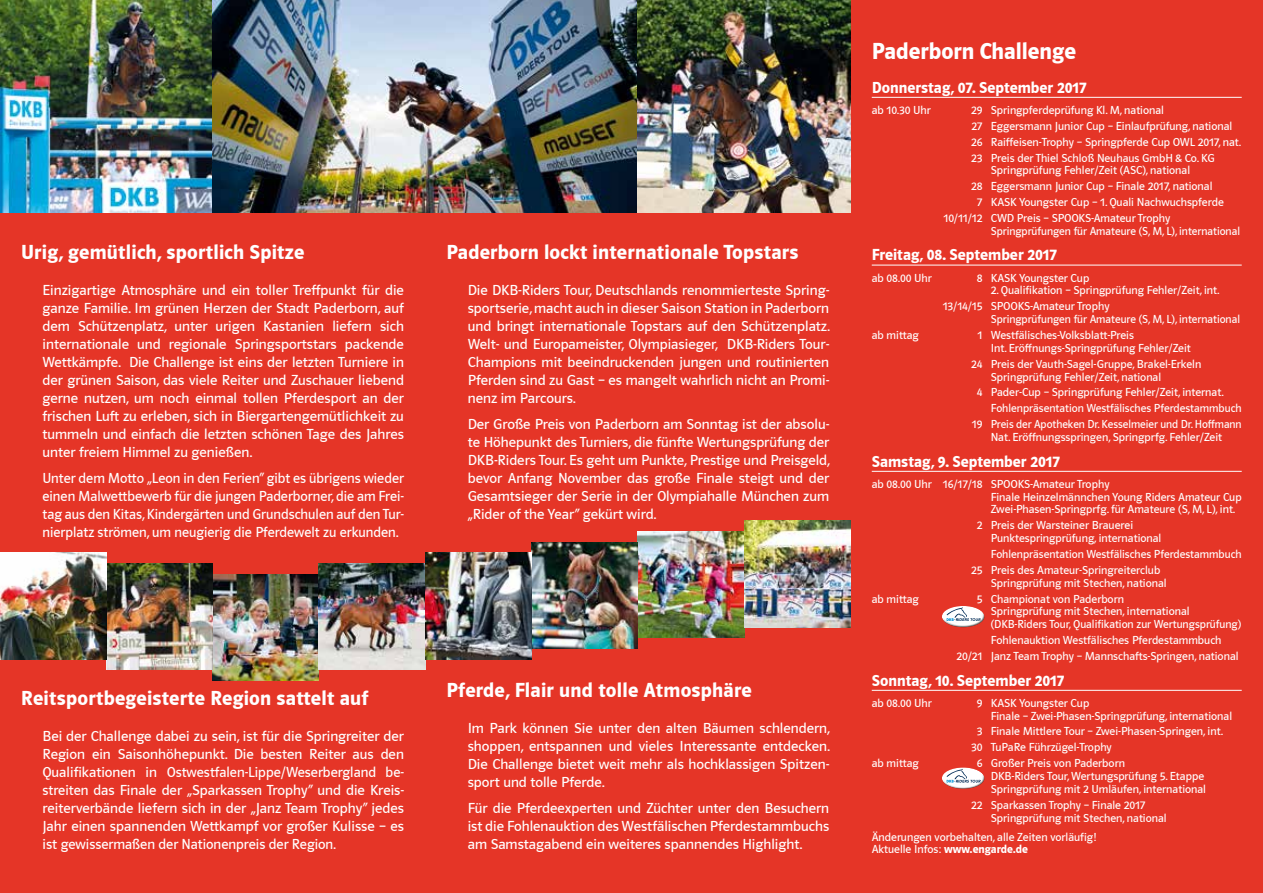
<style>
.page{position:relative;width:1263px;height:893px;background:#fff}
.page>*{position:absolute;margin:0;border:0;box-sizing:border-box;transform-origin:0 0}
.t1{font:24px "Polo 22 K Bold";color:#fff}
.t2{font:21px "Polo 22 K Bold";letter-spacing:.01em;color:#fff}
.t3{font:16.5px "Polo 22 K Bold";color:#fff}
.t4{font:15px/18px "Polo 22 K";color:#fff;text-align:justify}
.t5{font:15px/18px "Polo 22 K";color:#fff;text-align:justify;scale:.96 1}
.t6{font:12px/12.8px "Polo 22 K";color:#fff}
.t7{font:12px "Polo 22 K";color:#fff;scale:.96 1}
.s1{font-family:"Polo 22 K Bold"}
</style>
<div class="page">
<div style="left:850px;top:0;width:413px;height:893px;background:#e53527"></div>
<hr style="left:872px;top:690px;width:370px;height:1px;background:#fff">
<hr style="left:872px;top:97px;width:370px;height:1px;background:#fff">
<hr style="left:872px;top:265px;width:370px;height:1px;background:#fff">
<hr style="left:872px;top:471px;width:370px;height:1px;background:#fff">
<div style="left:939px;top:606px;width:47px;height:14px;background:#fff;opacity:.75"></div>
<div style="left:940px;top:612px;width:46px;height:18px;background:#000;opacity:.6"></div>
<div style="left:939px;top:767px;width:47px;height:14px;background:#fff;opacity:.75"></div>
<div style="left:940px;top:773px;width:46px;height:18px;background:#000;opacity:.6"></div>
<div style="left:0;top:0;width:850px;height:893px;background:#e53527"></div>
<img style="left:0;top:0;width:213px;height:213px">
<img style="left:213px;top:574px;width:106px;height:106px">
<img style="left:638px;top:531px;width:106px;height:107px">
<img style="left:106px;top:563px;width:107px;height:107px">
<img style="left:319px;top:563px;width:106px;height:107px">
<img style="left:0;top:553px;width:106px;height:106px">
<img style="left:531px;top:542px;width:107px;height:106px">
<img style="left:425px;top:553px;width:106px;height:106px">
<img style="left:213px;top:0;width:425px;height:213px">
<img style="left:744px;top:521px;width:106px;height:106px">
<img style="left:638px;top:0;width:212px;height:213px">
<h2 class="t2" style="left:21px;top:240px;width:285px">Urig, gemütlich, sportlich Spitze</h2>
<p class="t4" style="left:43px;top:281px;width:363px">Einzigartige Atmosphäre und ein toller Treffpunkt für die ganze Familie. Im grünen Herzen der Stadt Paderborn, auf dem Schützenplatz, unter urigen Kastanien liefern sich internationale und regionale Springsportstars packende Wettkämpfe. Die Challenge ist eins der letzten Turniere in der grünen Saison, das viele Reiter und Zuschauer liebend gerne nutzen, um noch einmal tollen Pferdesport an der frischen Luft zu erleben, sich in Biergartengemütlichkeit zu tummeln und einfach die letzten schönen Tage des Jahres unter freiem Himmel zu genießen.</p>
<p class="t5" style="left:43px;top:469px;width:378px">Unter dem Motto „Leon in den Ferien“ gibt es übrigens wieder einen Malwettbewerb für die jungen Paderborner, die am Frei&shy;tag aus den Kitas, Kindergärten und Grundschulen auf den Tur&shy;nierplatz strömen, um neugierig die Pferdewelt zu erkunden.</p>
<h2 class="t2" style="left:21px;top:687px;width:349px">Reitsportbegeisterte Region sattelt auf</h2>
<p class="t4" style="left:43px;top:727px;width:363px">Bei der Challenge dabei zu sein, ist für die Springreiter der Region ein Saisonhöhepunkt. Die besten Reiter aus den Qualifikationen in Ostwestfalen-Lippe/Weserbergland be&shy;streiten das Finale der „Sparkassen Trophy“ und die Kreis&shy;reiterverbände liefern sich in der „Janz Team Trophy“ jedes Jahr einen spannenden Wettkampf vor großer Kulisse – es ist gewissermaßen der Nationenpreis der Region.</p>
<h2 class="t2" style="left:446px;top:240px;width:353px">Paderborn lockt internationale Topstars</h2>
<p class="t4" style="left:468px;top:281px;width:364px">Die DKB-Riders Tour, Deutschlands renommierteste Spring&shy;sportserie, macht auch in dieser Saison Station in Paderborn und bringt internationale Topstars auf den Schützenplatz.<br>Welt- und Europameister, Olympiasieger, DKB-Riders Tour-Champions mit beeindruckenden jungen und routinierten Pferden sind zu Gast – es mangelt wahrlich nicht an Promi&shy;nenz im Parcours.</p>
<p class="t4" style="left:468px;top:415px;width:364px">Der Große Preis von Paderborn am Sonntag ist der absolu&shy;te Höhepunkt des Turniers, die fünfte Wertungsprüfung der DKB-Riders Tour. Es geht um Punkte, Prestige und Preisgeld, bevor Anfang November das große Finale steigt und der Gesamtsieger der Serie in der Olympiahalle München zum „Rider of the Year“ gekürt wird.</p>
<h2 class="t2" style="left:446px;top:678px;width:307px">Pferde, Flair und tolle Atmosphäre</h2>
<p class="t4" style="left:468px;top:719px;width:364px">Im Park können Sie unter den alten Bäumen schlendern, shoppen, entspannen und vieles Interessante entdecken.<br>Die Challenge bietet weit mehr als hochklassigen Spitzen&shy;sport und tolle Pferde.</p>
<p class="t4" style="left:468px;top:799px;width:363px">Für die Pferdeexperten und Züchter unter den Besuchern ist die Fohlenauktion des Westfälischen Pferdestammbuchs am Samstagabend ein weiteres spannendes Highlight.</p>
<h1 class="t1" style="left:872px;top:38px;width:206px">Paderborn Challenge</h1>
<p class="t3" style="left:872px;top:78px;width:216px">Donnerstag, 07. September 2017</p>
<p class="t6" style="left:872px;top:104px;width:61px">ab 10.30 Uhr</p>
<p class="t6" style="left:971px;top:102px;width:272px;line-height:15.9px">29 Springpferdeprüfung Kl. M, national<br>27 Eggersmann Junior Cup – Einlaufprüfung, national 26 Raiffeisen-Trophy – Springpferde Cup OWL 2017, nat.<br>23 Preis der Thiel Schloß Neuhaus GmbH &amp; Co. KG</p>
<p class="t6" style="left:991px;top:164px;width:201px">Springprüfung Fehler/Zeit (ASC), national</p>
<p class="t6" style="left:971px;top:180px;width:243px">28 Eggersmann Junior Cup – Finale 2017, national</p>
<p class="t6" style="left:977px;top:196px;width:248px">7 KASK Youngster Cup – 1. Quali Nachwuchspferde</p>
<p class="t6" style="left:944px;top:212px;width:228px">10/11/12 CWD Preis – SPOOKS-Amateur Trophy</p>
<p class="t7" style="left:991px;top:225px;width:261px">Springprüfungen für Amateure (S, M, L), international</p>
<p class="t3" style="left:872px;top:246px;width:187px">Freitag, 08. September 2017</p>
<p class="t6" style="left:872px;top:271px;width:61px">ab 08.00 Uhr</p>
<p class="t6" style="left:977px;top:271px;width:114px">8 KASK Youngster Cup</p>
<p class="t6" style="left:943px;top:283px;width:278px;line-height:15.9px;text-indent:48px">2. Qualifikation – Springprüfung Fehler/Zeit, int.<br>13/14/15 SPOOKS-Amateur Trophy</p>
<p class="t7" style="left:991px;top:313px;width:261px">Springprüfungen für Amateure (S, M, L), international</p>
<p class="t6" style="left:872px;top:329px;width:49px">ab mittag</p>
<p class="t6" style="left:991px;top:329px;width:202px;text-indent:-13px">1 Westfälisches-Volksblatt-Preis<br>Int. Eröffnungs-Springprüfung Fehler/Zeit</p>
<p class="t6" style="left:991px;top:357px;width:212px;text-indent:-20px">24 Preis der Vauth-Sagel-Gruppe, Brakel-Erkeln<br>Springprüfung Fehler/Zeit, national</p>
<p class="t6" style="left:977px;top:386px;width:248px">4 Pader-Cup – Springprüfung Fehler/Zeit, internat.</p>
<p class="t6" style="left:991px;top:402px;width:252px">Fohlenpräsentation Westfälisches Pferdestammbuch</p>
<p class="t6" style="left:972px;top:418px;width:271px">19 Preis der Apotheken Dr. Kesselmeier und Dr. Hoffmann</p>
<p class="t6" style="left:991px;top:431px;width:233px">Nat. Eröffnungsspringen, Springprfg. Fehler/Zeit</p>
<p class="t3" style="left:872px;top:452px;width:189px">Samstag, 9. September 2017</p>
<p class="t6" style="left:991px;top:478px;width:252px;text-indent:-119px">ab 08.00 Uhr 16/17/18 SPOOKS-Amateur Trophy<br>Finale Heinzelmännchen Young Riders Amateur Cup<br>Zwei-Phasen-Springprfg. für Amateure (S, M, L), int.</p>
<p class="t6" style="left:991px;top:519px;width:172px;text-indent:-14px">2 Preis der Warsteiner Brauerei<br>Punktespringprüfung, international</p>
<p class="t6" style="left:971px;top:546px;width:272px;line-height:15.9px;text-indent:20px">Fohlenpräsentation Westfälisches Pferdestammbuch<br>25 Preis des Amateur-Springreiterclub</p>
<p class="t6" style="left:991px;top:576px;width:177px">Springprüfung mit Stechen, national</p>
<p class="t6" style="left:872px;top:592px;width:49px">ab mittag</p>
<p class="t6" style="left:991px;top:592px;width:252px;text-indent:-14px">5 Championat von Paderborn<br>Springprüfung mit Stechen, international (DKB-Riders Tour, Qualifikation zur Wertungsprüfung)</p>
<p class="t6" style="left:956px;top:632px;width:284px;line-height:15.9px;text-indent:34px">Fohlenauktion Westfälisches Pferdestammbuch<br>20/21 Janz Team Trophy – Mannschafts-Springen, national</p>
<p class="t3" style="left:872px;top:671px;width:194px">Sonntag, 10. September 2017</p>
<p class="t6" style="left:872px;top:696px;width:61px">ab 08.00 Uhr</p>
<p class="t6" style="left:991px;top:696px;width:243px;text-indent:-14px">9 KASK Youngster Cup<br>Finale – Zwei-Phasen-Springprüfung, international</p>
<p class="t6" style="left:971px;top:724px;width:253px;line-height:15.9px;text-indent:6px">3 Finale Mittlere Tour – Zwei-Phasen-Springen, int.<br>30 TuPaRe Führzügel-Trophy</p>
<p class="t6" style="left:872px;top:757px;width:49px">ab mittag</p>
<p class="t6" style="left:991px;top:757px;width:217px;text-indent:-14px">6 Großer Preis von Paderborn<br>DKB-Riders Tour, Wertungsprüfung 5. Etappe<br>Springprüfung mit 2 Umläufen, international</p>
<p class="t6" style="left:991px;top:798px;width:177px;text-indent:-20px">22 Sparkassen Trophy – Finale 2017<br>Springprüfung mit Stechen, national</p>
<p class="t6" style="left:872px;top:830px;width:226px">Änderungen vorbehalten, alle Zeiten vorläufig!<br>Aktuelle Infos: <span class="s1">www.engarde.de</span></p>
</div>
